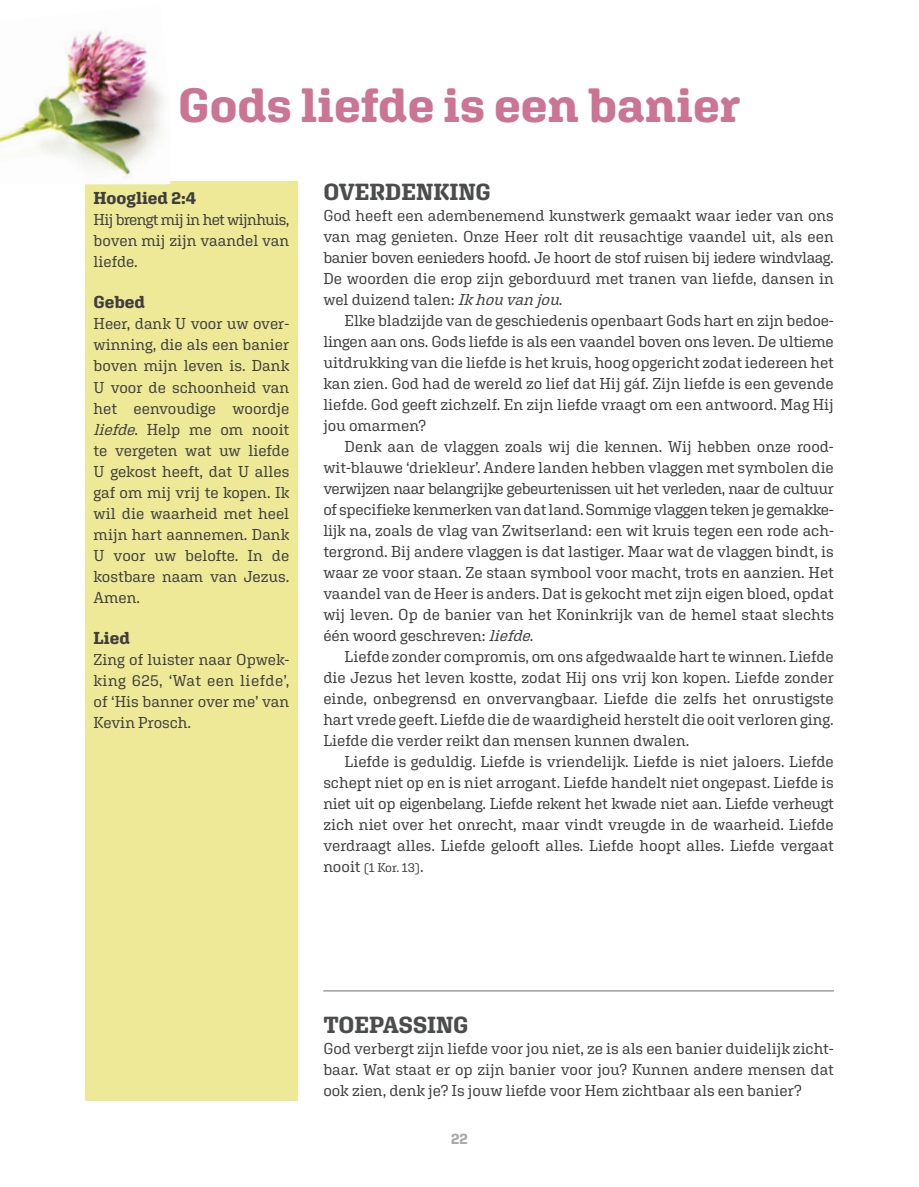
<style>
.page{position:relative;width:919px;height:1187px;background:#fff}
.page>*{position:absolute;margin:0;border:0;box-sizing:border-box;transform-origin:0 0}
.t1{font:700 48px "Aglet Slab";color:#cb7493}
.t2{font:700 23.25px "Aglet Slab";color:#4b4c4d}
.t3{font:700 17.25px "Aglet Slab";color:#3e3e3f}
.t4{font:15.75px/21px "Aglet Slab";letter-spacing:-.005em;color:#3e3e3f;text-align:justify}
.t5{font:700 15px "Aglet Slab";color:#a8a9ad}
.t6{font:12.75px "Aglet Slab";color:#3e3e3f}
.s1{font-style:italic}
.s2{font-size:15.75px}
</style>
<div class="page">
<div style="left:85px;top:181px;width:213px;height:920px;background:#eee997"></div>
<hr style="left:323px;top:990px;width:510px;height:1px;background:#6c6d70">
<img style="left:0;top:29px;width:170px;height:155px">
<h1 class="t1" style="left:178px;top:76px;width:564px">Gods liefde is een banier</h1>
<p class="t3" style="left:94px;top:187px;width:104px">Hooglied 2:4</p>
<p class="t4" style="left:94px;top:208px;width:197px">Hij brengt mij in het wijnhuis, boven mij zijn vaandel van liefde.</p>
<p class="t3" style="left:94px;top:292px;width:53px">Gebed</p>
<p class="t4" style="left:94px;top:313px;width:197px">Heer, dank U voor uw over&shy;winning, die als een banier boven mijn leven is. Dank U voor de schoonheid van het eenvoudige woordje <span class="s1">liefde</span>. Help me om nooit te vergeten wat uw liefde U gekost heeft, dat U alles gaf om mij vrij te kopen. Ik wil die waarheid met heel mijn hart aannemen. Dank U voor uw belofte. In de kostbare naam van Jezus.<br>Amen.</p>
<p class="t3" style="left:94px;top:628px;width:38px">Lied</p>
<p class="t4" style="left:94px;top:649px;width:197px">Zing of luister naar Opwek&shy;king 625, ‘Wat een liefde’, of ‘His banner over me’ van Kevin Prosch.</p>
<h2 class="t2" style="left:323px;top:178px;width:169px">OVERDENKING</h2>
<p class="t4" style="left:323px;top:205px;width:512px">God heeft een adembenemend kunstwerk gemaakt waar ieder van ons van mag genieten. Onze Heer rolt dit reusachtige vaandel uit, als een banier boven eenieders hoofd. Je hoort de stof ruisen bij iedere windvlaag.<br>De woorden die erop zijn geborduurd met tranen van liefde, dansen in wel duizend talen: <span class="s1">Ikhou van jou</span>.</p>
<p class="t4" style="left:323px;top:310px;width:512px;text-indent:21px">Elke bladzijde van de geschiedenis openbaart Gods hart en zijn bedoe&shy;lingen aan ons. Gods liefde is als een vaandel boven ons leven. De ultieme uitdrukking van die liefde is het kruis, hoog opgericht zodat iedereen het kan zien. God had de wereld zo lief dat Hij gáf. Zijn liefde is een gevende liefde. God geeft zichzelf. En zijn liefde vraagt om een antwoord. Mag Hij jou omarmen?</p>
<p class="t4" style="left:323px;top:436px;width:512px;text-indent:21px">Denk aan de vlaggen zoals wij die kennen. Wij hebben onze rood&shy;wit-blauwe ‘driekleur’. Andere landen hebben vlaggen met symbolen die verwijzen naar belangrijke gebeurtenissen uit het verleden, naar de cultuur of specifieke kenmerken van dat land. Sommige vlaggen teken je gemakke&shy;lijk na, zoals de vlag van Zwitserland: een wit kruis tegen een rode ach&shy;tergrond. Bij andere vlaggen is dat lastiger. Maar wat de vlaggen bindt, is waar ze voor staan. Ze staan symbool voor macht, trots en aanzien. Het vaandel van de Heer is anders. Dat is gekocht met zijn eigen bloed, opdat wij leven. Op de banier van het Koninkrijk van de hemel staat slechts één woord geschreven: <span class="s1">liefde</span>.</p>
<p class="t4" style="left:323px;top:646px;width:512px;text-indent:21px">Liefde zonder compromis, om ons afgedwaalde hart te winnen. Liefde die Jezus het leven kostte, zodat Hij ons vrij kon kopen. Liefde zonder einde, onbegrensd en onvervangbaar. Liefde die zelfs het onrustigste hart vrede geeft. Liefde die de waardigheid herstelt die ooit verloren ging.<br>Liefde die verder reikt dan mensen kunnen dwalen.</p>
<p class="t4" style="left:323px;top:751px;width:512px;text-indent:21px">Liefde is geduldig. Liefde is vriendelijk. Liefde is niet jaloers. Liefde schept niet op en is niet arrogant. Liefde handelt niet ongepast. Liefde is niet uit op eigenbelang. Liefde rekent het kwade niet aan. Liefde verheugt zich niet over het onrecht, maar vindt vreugde in de waarheid. Liefde verdraagt alles. Liefde gelooft alles. Liefde hoopt alles. Liefde vergaat</p>
<p class="t6" style="left:323px;top:860px;width:102px"><span class="s2">nooit</span> (1 Kor. 13)<span class="s2">.</span></p>
<h2 class="t2" style="left:323px;top:1011px;width:147px">TOEPASSING</h2>
<p class="t4" style="left:323px;top:1037px;width:512px">God verbergt zijn liefde voor jou niet, ze is als een banier duidelijk zicht&shy;baar. Wat staat er op zijn banier voor jou? Kunnen andere mensen dat ook zien, denk je? Is jouw liefde voor Hem zichtbaar als een banier?</p>
<p class="t5" style="left:451px;top:1129px;width:18px">22</p>
</div>
